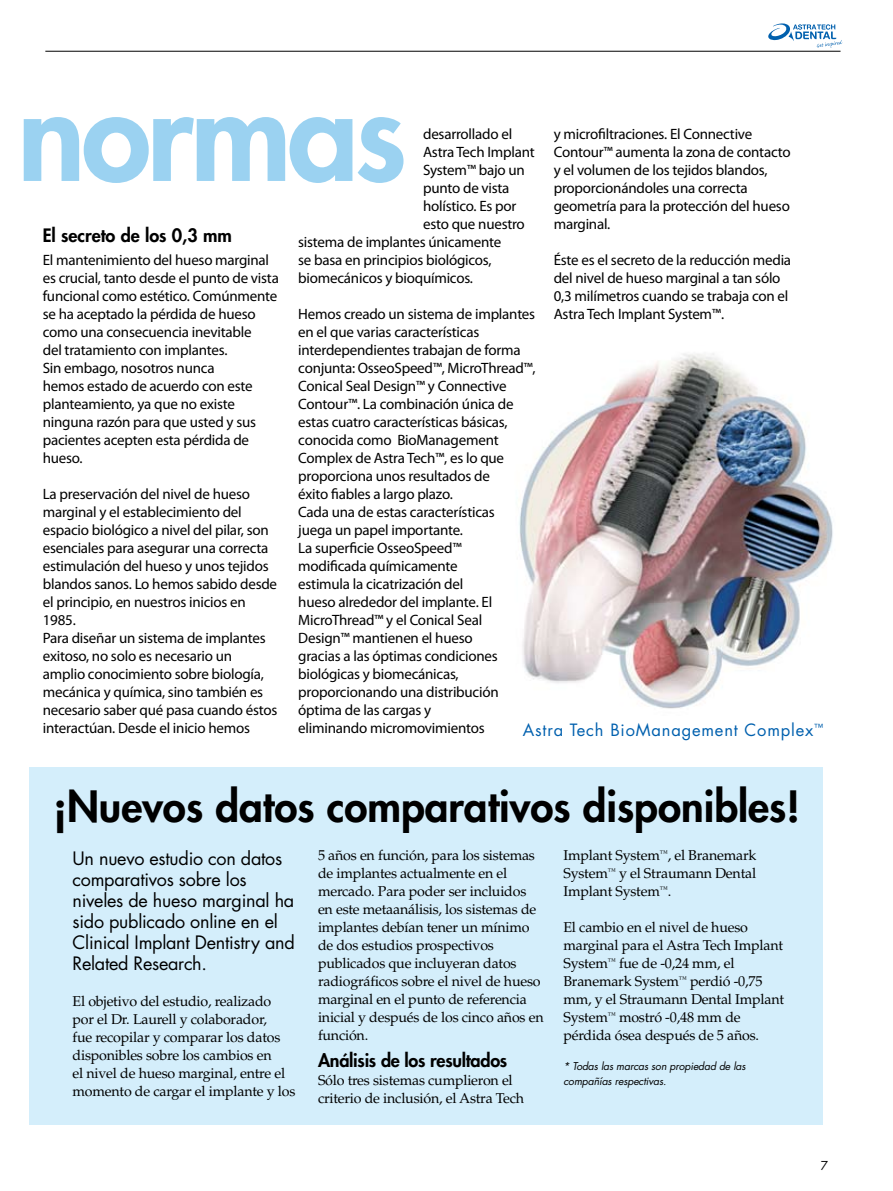
<style>
.page{position:relative;width:893px;height:1191px;background:#fff}
.page>*{position:absolute;margin:0;border:0;box-sizing:border-box;transform-origin:0 0}
.t1{font:800 126px "Futura Std";letter-spacing:-.03em;color:#88caef}
.t2{font:800 42px "Futura Std";color:#000}
.t3{font:18px/21px "Futura Std";letter-spacing:-.015em;color:#000}
.t4{font:800 18px "Futura Std";letter-spacing:-.015em;color:#000}
.t5{font:800 18px "Futura";color:#000}
.t6{font:16.5px "Futura Std";letter-spacing:.05em;color:#0060ae}
.t7{font:15px/18px "Myriad Pro";letter-spacing:-.015em;color:#000}
.t8{font:14.25px/18px "Palatino LT Std";letter-spacing:-.015em;color:#000}
.t9{font:12px "Futura Std";color:#000}
.t10{font:italic 10.5px/15px "Futura Std";letter-spacing:-.015em;color:#000}
</style>
<div class="page">
<div style="left:29px;top:767px;width:794px;height:358px;background:#d4eefb"></div>
<img style="left:519px;top:353px;width:314px;height:356px">
<svg style="left:768px;top:23px;width:74px;height:25px"></svg>
<hr style="left:45px;top:51px;width:795px;height:1px;background:#000">
<h1 class="t1" style="left:17px;top:55px;width:391px">normas</h1>
<p class="t7" style="left:554px;top:125px;width:238px">y microfiltraciones. El Connective<br>Contour™ aumenta la zona de contacto y el volumen de los tejidos blandos, proporcionándoles una correcta geometría para la protección del hueso marginal.</p>
<p class="t7" style="left:554px;top:251px;width:239px">Éste es el secreto de la reducción media del nivel de hueso marginal a tan sólo 0,3 milímetros cuando se trabaja con el Astra Tech Implant System™.</p>
<p class="t7" style="left:423px;top:125px;width:91px">desarrollado el</p>
<p class="t7" style="left:423px;top:143px;width:113px">Astra Tech Implant</p>
<p class="t7" style="left:423px;top:161px;width:103px">System™ bajo un</p>
<p class="t7" style="left:423px;top:179px;width:88px">punto de vista</p>
<p class="t7" style="left:423px;top:197px;width:95px">holístico. Es por</p>
<p class="t7" style="left:423px;top:215px;width:103px">esto que nuestro</p>
<p class="t7" style="left:298px;top:233px;width:204px">sistema de implantes únicamente</p>
<p class="t7" style="left:298px;top:251px;width:195px">se basa en principios biológicos,</p>
<p class="t7" style="left:298px;top:269px;width:176px">biomecánicos y bioquímicos.</p>
<p class="t7" style="left:298px;top:305px;width:239px">Hemos creado un sistema de implantes en el que varias características interdependientes trabajan de forma conjunta: OsseoSpeed™, MicroThread™,<br>Conical Seal Design™ y Connective<br>Contour™. La combinación única de estas cuatro características básicas, conocida como BioManagement<br>Complex de Astra Tech™, es lo que proporciona unos resultados de<br>éxito fiables a largo plazo.<br>Cada una de estas características<br>juega un papel importante.<br>La superficie OsseoSpeed™<br>modificada químicamente<br>estimula la cicatrización del<br>hueso alrededor del implante. El<br>MicroThread™ y el Conical Seal<br>Design™ mantienen el hueso<br>gracias a las óptimas condiciones biológicas y biomecánicas, proporcionando una distribución óptima de las cargas y<br>eliminando micromovimientos</p>
<p class="t5" style="left:43px;top:224px;width:191px">El secreto de los 0,3 mm</p>
<p class="t7" style="left:43px;top:250px;width:238px">El mantenimiento del hueso marginal es crucial, tanto desde el punto de vista funcional como estético. Comúnmente se ha aceptado la pérdida de hueso como una consecuencia inevitable<br>del tratamiento con implantes.<br>Sin embago, nosotros nunca<br>hemos estado de acuerdo con este planteamiento, ya que no existe ninguna razón para que usted y sus pacientes acepten esta pérdida de hueso.</p>
<p class="t7" style="left:43px;top:484px;width:236px">La preservación del nivel de hueso marginal y el establecimiento del espacio biológico a nivel del pilar, son esenciales para asegurar una correcta estimulación del hueso y unos tejidos blandos sanos. Lo hemos sabido desde el principio, en nuestros inicios en 1985.<br>Para diseñar un sistema de implantes exitoso, no solo es necesario un amplio conocimiento sobre biología, mecánica y química, sino también es necesario saber qué pasa cuando éstos interactúan. Desde el inicio hemos</p>
<p class="t6" style="left:523px;top:719px;width:302px">Astra Tech BioManagement Complex<sup>™</sup></p>
<h2 class="t2" style="left:53px;top:779px;width:748px">¡Nuevos datos comparativos disponibles!</h2>
<p class="t3" style="left:73px;top:848px;width:224px">Un nuevo estudio con datos comparativos sobre los niveles de hueso marginal ha sido publicado online en el<br>Clinical Implant Dentistry and<br>Related Research.</p>
<p class="t8" style="left:73px;top:992px;width:224px">El objetivo del estudio, realizado por el Dr. Laurell y colaborador,<br>fue recopilar y comparar los datos disponibles sobre los cambios en<br>el nivel de hueso marginal, entre el momento de cargar el implante y los</p>
<p class="t8" style="left:318px;top:846px;width:227px">5 años en función, para los sistemas de implantes actualmente en el mercado. Para poder ser incluidos en este metaanálisis, los sistemas de implantes debían tener un mínimo de dos estudios prospectivos publicados que incluyeran datos radiográficos sobre el nivel de hueso marginal en el punto de referencia inicial y después de los cinco años en función.</p>
<p class="t4" style="left:318px;top:1049px;width:191px">Análisis de los resultados</p>
<p class="t8" style="left:318px;top:1071px;width:208px">Sólo tres sistemas cumplieron el criterio de inclusión, el Astra Tech</p>
<p class="t8" style="left:563px;top:846px;width:194px;text-align:justify">Implant System<sup>™</sup>, el Branemark System<sup>™</sup> y el Straumann Dental Implant System<sup>™</sup>.</p>
<p class="t8" style="left:563px;top:918px;width:222px">El cambio en el nivel de hueso marginal para el Astra Tech Implant<br>System<sup>™</sup> fue de -0,24 mm, el<br>Branemark System<sup>™</sup> perdió -0,75 mm, y el Straumann Dental Implant<br>System<sup>™</sup> mostró -0,48 mm de pérdida ósea después de 5 años.</p>
<p class="t10" style="left:563px;top:1059px;width:184px">* Todas las marcas son propiedad de las compañías respectivas.</p>
<p class="t9" style="left:821px;top:1157px;width:9px">7</p>
</div>
